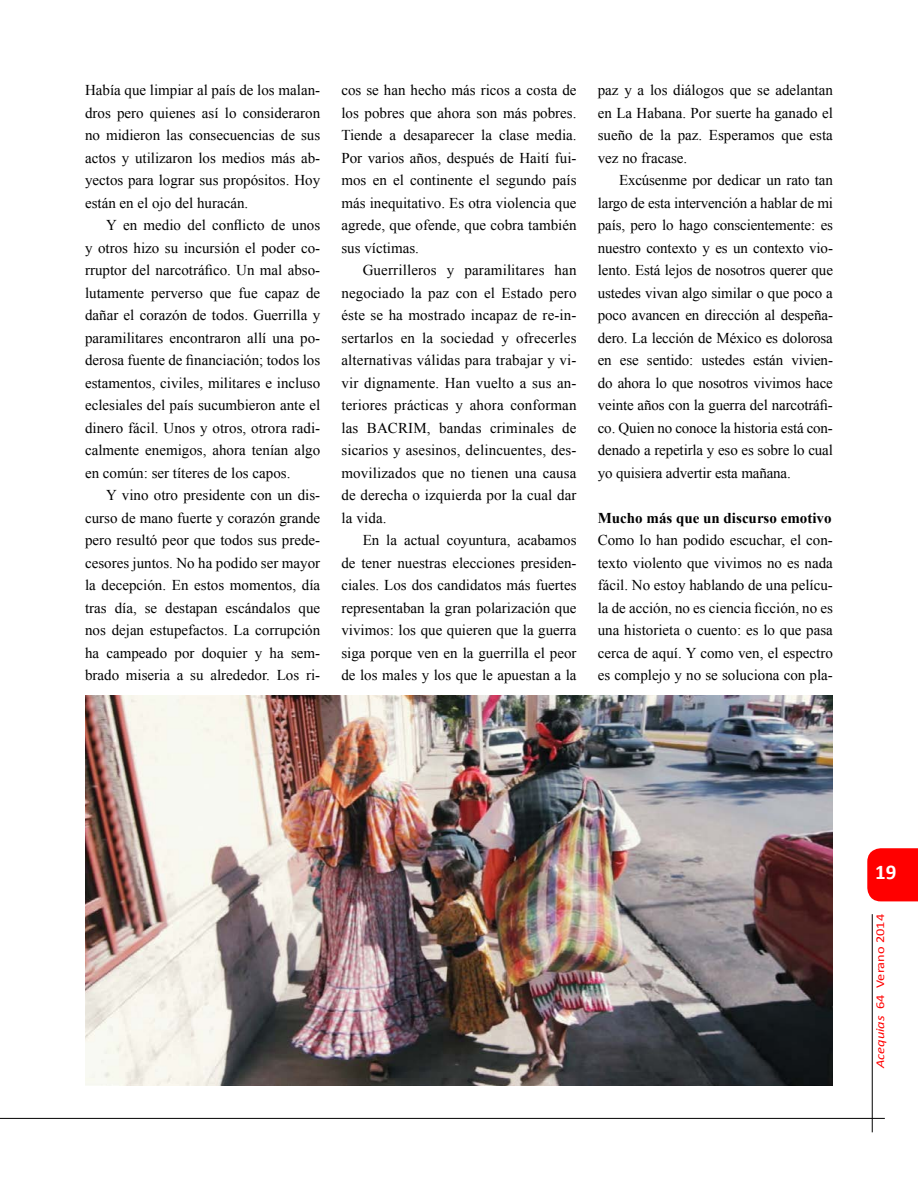
<style>
.page{position:relative;width:918px;height:1188px;background:#fff}
.page>*{position:absolute;margin:0;border:0;box-sizing:border-box;transform-origin:0 0}
.t1{font:700 21px "Calibri";color:#fff}
.t2{font:15px/22.5px "Times New Roman";color:#000;text-align:justify}
.t3{font:700 15px "Times New Roman";color:#000}
.t4{font:12px "Calibri";color:#f00;scale:1.2 1}
.s1{font-style:italic}
</style>
<div class="page">
<hr style="left:0;top:1118px;width:885px;height:1px;background:#000">
<hr style="left:872px;top:914px;width:1px;height:218px;background:#000">
<div style="left:867px;top:848px;width:51px;height:53px;background:#f00"></div>
<img style="left:85px;top:695px;width:748px;height:390px">
<p class="t2" style="left:85px;top:79px;width:237px">Había que limpiar al país de los malan&shy;dros pero quienes así lo consideraron no midieron las consecuencias de sus actos y utilizaron los medios más ab&shy;yectos para lograr sus propósitos. Hoy están en el ojo del huracán.</p>
<p class="t2" style="left:85px;top:214px;width:237px;text-indent:21px">Y en medio del conflicto de unos y otros hizo su incursión el poder co&shy;rruptor del narcotráfico. Un mal abso&shy;lutamente perverso que fue capaz de dañar el corazón de todos. Guerrilla y paramilitares encontraron allí una po&shy;derosa fuente de financiación; todos los estamentos, civiles, militares e incluso eclesiales del país sucumbieron ante el dinero fácil. Unos y otros, otrora radi&shy;calmente enemigos, ahora tenían algo en común: ser títeres de los capos.</p>
<p class="t2" style="left:85px;top:484px;width:237px;text-indent:21px">Y vino otro presidente con un dis&shy;curso de mano fuerte y corazón grande pero resultó peor que todos sus prede&shy;cesores juntos. No ha podido ser mayor la decepción. En estos momentos, día tras día, se destapan escándalos que nos dejan estupefactos. La corrupción ha campeado por doquier y ha sem&shy;brado miseria a su alrededor. Los ri-</p>
<p class="t2" style="left:341px;top:79px;width:237px">cos se han hecho más ricos a costa de los pobres que ahora son más pobres.<br>Tiende a desaparecer la clase media.<br>Por varios años, después de Haití fui&shy;mos en el continente el segundo país más inequitativo. Es otra violencia que agrede, que ofende, que cobra también sus víctimas.</p>
<p class="t2" style="left:341px;top:259px;width:237px;text-indent:21px">Guerrilleros y paramilitares han negociado la paz con el Estado pero éste se ha mostrado incapaz de re-in&shy;sertarlos en la sociedad y ofrecerles alternativas válidas para trabajar y vi&shy;vir dignamente. Han vuelto a sus an&shy;teriores prácticas y ahora conforman las BACRIM, bandas criminales de sicarios y asesinos, delincuentes, des&shy;movilizados que no tienen una causa de derecha o izquierda por la cual dar la vida.</p>
<p class="t2" style="left:341px;top:529px;width:237px;text-indent:21px">En la actual coyuntura, acabamos de tener nuestras elecciones presiden&shy;ciales. Los dos candidatos más fuertes representaban la gran polarización que vivimos: los que quieren que la guerra siga porque ven en la guerrilla el peor de los males y los que le apuestan a la</p>
<p class="t2" style="left:598px;top:79px;width:237px">paz y a los diálogos que se adelantan en La Habana. Por suerte ha ganado el sueño de la paz. Esperamos que esta vez no fracase.</p>
<p class="t2" style="left:598px;top:169px;width:237px;text-indent:21px">Excúsenme por dedicar un rato tan largo de esta intervención a hablar de mi país, pero lo hago conscientemente: es nuestro contexto y es un contexto vio&shy;lento. Está lejos de nosotros querer que ustedes vivan algo similar o que poco a poco avancen en dirección al despeña&shy;dero. La lección de México es dolorosa en ese sentido: ustedes están vivien&shy;do ahora lo que nosotros vivimos hace veinte años con la guerra del narcotráfi&shy;co. Quien no conoce la historia está con&shy;denado a repetirla y eso es sobre lo cual yo quisiera advertir esta mañana.</p>
<p class="t3" style="left:598px;top:508px;width:235px">Mucho más que un discurso emotivo</p>
<p class="t2" style="left:598px;top:529px;width:237px">Como lo han podido escuchar, el con&shy;texto violento que vivimos no es nada fácil. No estoy hablando de una pelícu&shy;la de acción, no es ciencia ficción, no es una historieta o cuento: es lo que pasa cerca de aquí. Y como ven, el espectro es complejo y no se soluciona con pla-</p>
<h1 class="t1" style="left:875px;top:859px;width:23px">19</h1>
<p class="t4" style="left:872px;top:1068px;width:130px;rotate:-90deg"><span class="s1">Acequias</span> 64 Verano 2014</p>
</div>
